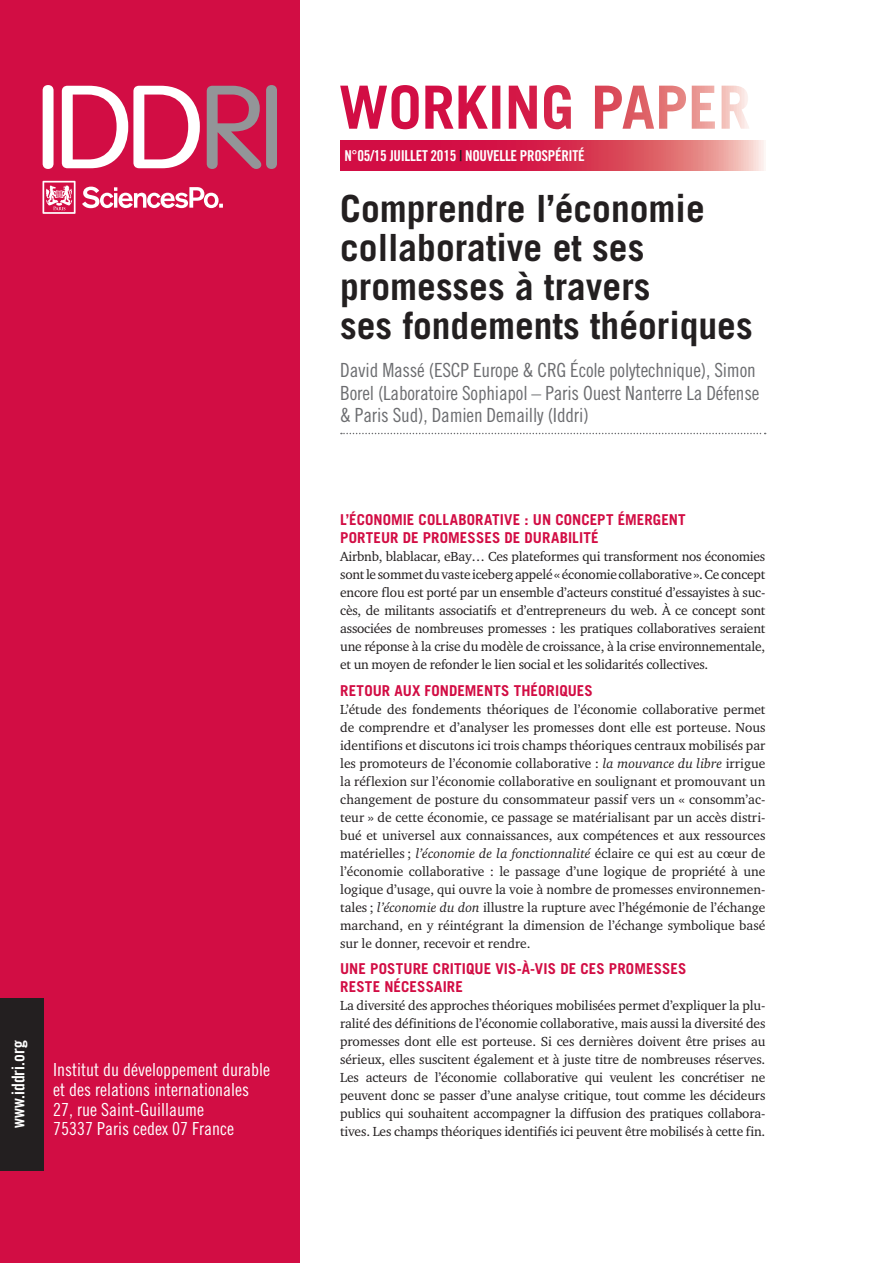
<style>
.page{position:relative;width:893px;height:1263px;background:#fff}
.page>*{position:absolute;margin:0;border:0;box-sizing:border-box;transform-origin:0 0}
.T-Une{font:700 37.5px/39px "Trade Gothic LT Std";color:#231f20}
.auteurUne{font:19.5px/22.5px "Trade Gothic LT Std Cn 18";letter-spacing:-.01em;color:#6c6d70}
.txtAdresse{font:18px "Trade Gothic LT Std Cn 18";color:#fff}
.TitreCollection{font:17.7px "Trade Gothic LT Std Bd Cn 20";color:#fff}
.TitreRésumé{font:700 15px/18px "Trade Gothic LT Std";letter-spacing:.005em;color:#d20d44}
.t1{font:15px "Trade Gothic LT Std Bd Cn 20";letter-spacing:-.02em;color:#fff}
.txtRésumé{font:13.5px/18px "Charter ITC";letter-spacing:-.01em;color:#231f20;text-align:justify}
.s1{color:#231f20}
.s2{font-style:italic}
</style>
<div class="page">
<div style="left:0;top:0;width:299px;height:1263px;background:#d20d44"></div>
<svg style="left:43px;top:181px;width:180px;height:33px"></svg>
<div style="left:43px;top:85px;width:11px;height:84px;background:#fff;border-radius:5px"></div>
<svg style="left:62px;top:86px;width:138px;height:82px"></svg>
<svg style="left:207px;top:86px;width:54px;height:83px"></svg>
<div style="left:266px;top:85px;width:11px;height:84px;background:#939598;border-radius:5px"></div>
<svg style="left:341px;top:433px;width:425px;height:1px"></svg>
<svg style="left:340px;top:140px;width:424px;height:30px;background:#da3f5e"></svg>
<div style="left:0;top:998px;width:44px;height:172px;background:#231f20"></div>
<svg style="left:340px;top:85px;width:409px;height:44px"></svg>
<p class="TitreCollection" style="left:7px;top:1128px;width:89px;rotate:-90deg">www.iddri.org</p>
<p class="txtAdresse" style="left:53px;top:1059px;width:218px">Institut du développement durable</p>
<p class="txtAdresse" style="left:53px;top:1079px;width:197px">et des relations internationales</p>
<p class="txtAdresse" style="left:53px;top:1099px;width:152px">27, rue Saint-Guillaume</p>
<p class="txtAdresse" style="left:53px;top:1118px;width:182px">75337 Paris cedex 07 France</p>
<p class="t1" style="left:344px;top:146px;width:242px">N°05/15 JUILLET 2015 <span class="s1">|</span> NOUVELLE PROSPÉRITÉ</p>
<p class="T-Une" style="left:340px;top:188px;width:414px">Comprendre l’économie collaborative et ses promesses à travers<br>ses fondements théoriques</p>
<p class="auteurUne" style="left:340px;top:359px;width:421px">David Massé (ESCP Europe &amp; CRG École polytechnique), Simon<br>Borel (Laboratoire Sophiapol – Paris Ouest Nanterre La Défense &amp; Paris Sud), Damien Demailly (Iddri)</p>
<p class="TitreRésumé" style="left:340px;top:510px;width:347px">L’ÉCONOMIE COLLABORATIVE : UN CONCEPT ÉMERGENT<br>PORTEUR DE PROMESSES DE DURABILITÉ</p>
<p class="txtRésumé" style="left:340px;top:547px;width:427px">Airbnb, blablacar, eBay… Ces plateformes qui transforment nos économies sont le sommet du vaste iceberg appelé «économie collaborative». Ce concept encore flou est porté par un ensemble d’acteurs constitué d’essayistes à suc&shy;cès, de militants associatifs et d’entrepreneurs du web. À ce concept sont associées de nombreuses promesses : les pratiques collaboratives seraient une réponse à la crise du modèle de croissance, à la crise environnementale, et un moyen de refonder le lien social et les solidarités collectives.</p>
<p class="TitreRésumé" style="left:340px;top:681px;width:254px">RETOUR AUX FONDEMENTS THÉORIQUES</p>
<p class="txtRésumé" style="left:340px;top:700px;width:427px">L’étude des fondements théoriques de l’économie collaborative permet de comprendre et d’analyser les promesses dont elle est porteuse. Nous identifions et discutons ici trois champs théoriques centraux mobilisés par les promoteurs de l’économie collaborative : <span class="s2">la mouvance du libre</span> irrigue la réflexion sur l’économie collaborative en soulignant et promouvant un changement de posture du consommateur passif vers un « consomm’ac&shy;teur » de cette économie, ce passage se matérialisant par un accès distri&shy;bué et universel aux connaissances, aux compétences et aux ressources matérielles ; <span class="s2">l’économie de la fonctionnalité</span> éclaire ce qui est au cœur de l’économie collaborative : le passage d’une logique de propriété à une logique d’usage, qui ouvre la voie à nombre de promesses environnemen&shy;tales ; <span class="s2">l’économie du don</span> illustre la rupture avec l’hégémonie de l’échange marchand, en y réintégrant la dimension de l’échange symbolique basé sur le donner, recevoir et rendre.</p>
<p class="TitreRésumé" style="left:340px;top:960px;width:348px">UNE POSTURE CRITIQUE VIS-À-VIS DE CES PROMESSES<br>RESTE NÉCESSAIRE</p>
<p class="txtRésumé" style="left:340px;top:996px;width:427px">La diversité des approches théoriques mobilisées permet d’expliquer la plu&shy;ralité des définitions de l’économie collaborative, mais aussi la diversité des promesses dont elle est porteuse. Si ces dernières doivent être prises au sérieux, elles suscitent également et à juste titre de nombreuses réserves.<br>Les acteurs de l’économie collaborative qui veulent les concrétiser ne peuvent donc se passer d’une analyse critique, tout comme les décideurs publics qui souhaitent accompagner la diffusion des pratiques collabora&shy;tives. Les champs théoriques identifiés ici peuvent être mobilisés à cette fin.</p>
</div>
